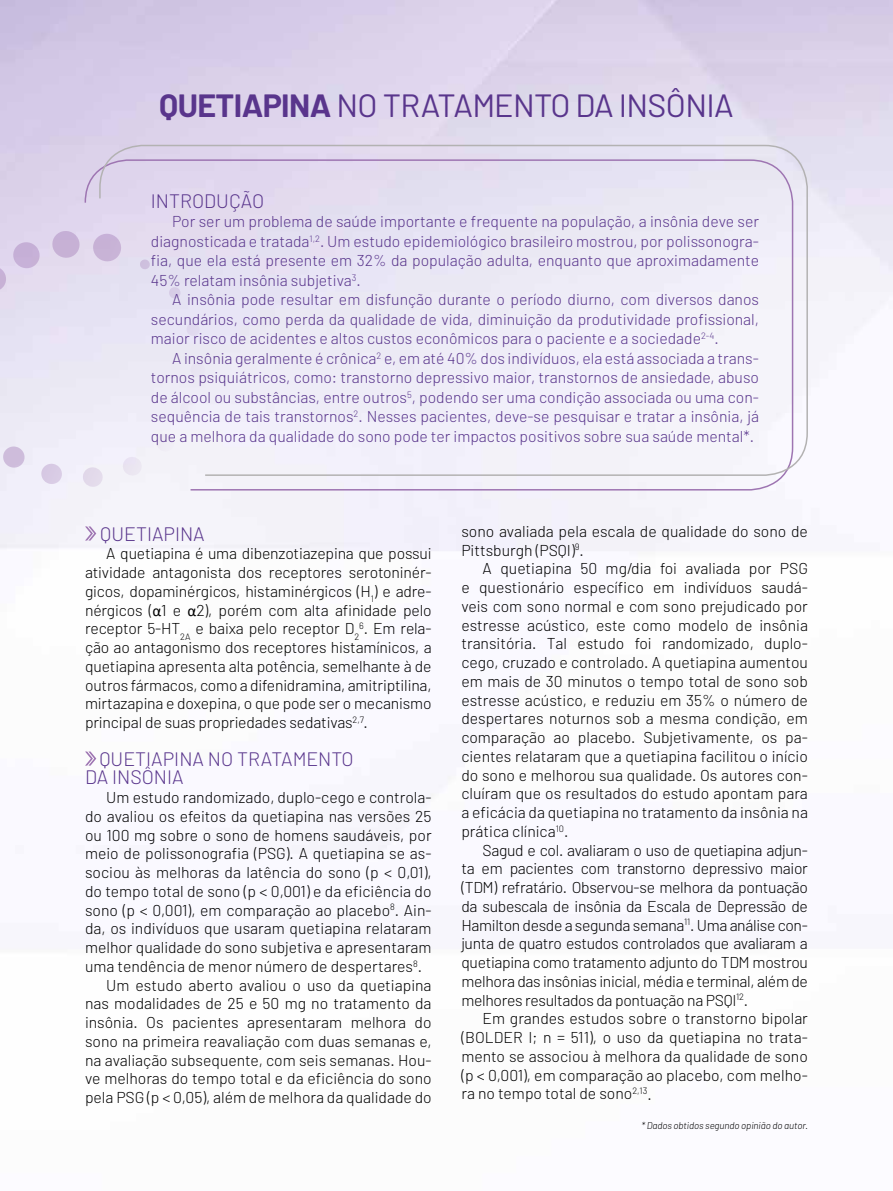
<style>
.page{position:relative;width:893px;height:1191px;background:#fff}
.page>*{position:absolute;margin:0;border:0;box-sizing:border-box;transform-origin:0 0}
.t1{font:32.25px "Barlow";letter-spacing:-.02em;color:#59358c}
.t2{font:300 19.5px/18.8px "Barlow";color:#59358c}
.t3{font:300 15.75px/18.8px "Barlow";color:#000;text-align:justify}
.t4{font:300 15.75px/19.5px "Barlow";color:#59358c;text-align:justify}
.t5{font:italic 300 9.75px "Barlow";letter-spacing:-.01em;color:#000}
.s1{font-weight:700}
.s2{font-family:"Calibri";font-weight:400}
</style>
<div class="page">
<svg style="left:82px;top:466px;width:2px;height:22px"></svg>
<div style="left:41px;top:463px;width:21px;height:21px;background:#d8cae4;border-radius:50%"></div>
<svg style="left:2px;top:445px;width:24px;height:24px"></svg>
<svg style="left:0;top:240px;width:41px;height:53px;background:#dacde7"></svg>
<svg style="left:51px;top:229px;width:30px;height:30px"></svg>
<svg style="left:85px;top:526px;width:11px;height:14px"></svg>
<svg style="left:85px;top:751px;width:11px;height:14px"></svg>
<svg style="left:84px;top:159px;width:710px;height:332px"></svg>
<svg style="left:98px;top:144px;width:711px;height:332px"></svg>
<h1 class="t1" style="left:159px;top:86px;width:576px"><span class="s1">QUETIAPINA</span> NO TRATAMENTO DA INSÔNIA</h1>
<p class="t2" style="left:151px;top:191px;width:115px">INTRODUÇÃO</p>
<p class="t4" style="left:151px;top:211px;width:610px;text-indent:21px">Por ser um problema de saúde importante e frequente na população, a insônia deve ser diagnosticada e tratada<sup>1,2</sup>. Um estudo epidemiológico brasileiro mostrou, por polissonogra&shy;fia, que ela está presente em 32% da população adulta, enquanto que aproximadamente 45% relatam insônia subjetiva<sup>3</sup>.</p>
<p class="t4" style="left:151px;top:289px;width:610px;text-indent:21px">A insônia pode resultar em disfunção durante o período diurno, com diversos danos secundários, como perda da qualidade de vida, diminuição da produtividade profissional, maior risco de acidentes e altos custos econômicos para o paciente e a sociedade<sup>2-4</sup>.</p>
<p class="t4" style="left:151px;top:348px;width:610px;text-indent:21px">A insônia geralmente é crônica<sup>2</sup> e, em até 40% dos indivíduos, ela está associada a trans&shy;tornos psiquiátricos, como: transtorno depressivo maior, transtornos de ansiedade, abuso de álcool ou substâncias, entre outros<sup>5</sup>, podendo ser uma condição associada ou uma con&shy;sequência de tais transtornos<sup>2</sup>. Nesses pacientes, deve-se pesquisar e tratar a insônia, já que a melhora da qualidade do sono pode ter impactos positivos sobre sua saúde mental*.</p>
<p class="t2" style="left:100px;top:523px;width:106px">QUETIAPINA</p>
<p class="t3" style="left:85px;top:544px;width:348px;text-indent:21px">A quetiapina é uma dibenzotiazepina que possui atividade antagonista dos receptores serotoninér&shy;gicos, dopaminérgicos, histaminérgicos (H<sub>1</sub>) e adre&shy;nérgicos (<span class="s2">α</span>1 e <span class="s2">α</span>2), porém com alta afinidade pelo receptor 5-HT<sub>2A</sub> e baixa pelo receptor D<sub>2</sub><sup>6</sup>. Em rela&shy;ção ao antagonismo dos receptores histamínicos, a quetiapina apresenta alta potência, semelhante à de outros fármacos, como a difenidramina, amitriptilina, mirtazapina e doxepina, o que pode ser o mecanismo principal de suas propriedades sedativas<sup>2,7</sup>.</p>
<p class="t2" style="left:85px;top:748px;width:270px;text-indent:14px">QUETIAPINA NO TRATAMENTO<br>DA INSÔNIA</p>
<p class="t3" style="left:106px;top:787px;width:327px">Um estudo randomizado, duplo-cego e controla-</p>
<p class="t3" style="left:85px;top:806px;width:348px">do avaliou os efeitos da quetiapina nas versões 25</p>
<p class="t3" style="left:85px;top:825px;width:348px">ou 100 mg sobre o sono de homens saudáveis, por</p>
<p class="t3" style="left:85px;top:844px;width:348px">meio de polissonografia (PSG). A quetiapina se as-</p>
<p class="t3" style="left:85px;top:862px;width:348px">sociou às melhoras da latência do sono (p &lt; 0,01),</p>
<p class="t3" style="left:85px;top:881px;width:348px">do tempo total de sono (p &lt; 0,001) e da eficiência do</p>
<p class="t3" style="left:85px;top:900px;width:348px">sono (p &lt; 0,001), em comparação ao placebo<sup>8</sup>. Ain-</p>
<p class="t3" style="left:85px;top:919px;width:348px">da, os indivíduos que usaram quetiapina relataram</p>
<p class="t3" style="left:85px;top:937px;width:348px">melhor qualidade do sono subjetiva e apresentaram</p>
<p class="t3" style="left:85px;top:956px;width:339px">uma tendência de menor número de despertares<sup>8</sup>.</p>
<p class="t3" style="left:106px;top:975px;width:327px">Um estudo aberto avaliou o uso da quetiapina</p>
<p class="t3" style="left:85px;top:994px;width:348px">nas modalidades de 25 e 50 mg no tratamento da</p>
<p class="t3" style="left:85px;top:1012px;width:348px">insônia. Os pacientes apresentaram melhora do</p>
<p class="t3" style="left:85px;top:1031px;width:348px">sono na primeira reavaliação com duas semanas e,</p>
<p class="t3" style="left:85px;top:1050px;width:348px">na avaliação subsequente, com seis semanas. Hou-</p>
<p class="t3" style="left:85px;top:1069px;width:348px">ve melhoras do tempo total e da eficiência do sono</p>
<p class="t3" style="left:85px;top:1087px;width:348px">pela PSG (p &lt; 0,05), além de melhora da qualidade do</p>
<p class="t3" style="left:461px;top:521px;width:348px">sono avaliada pela escala de qualidade do sono de<br>Pittsburgh (PSQI)<sup>9</sup>.</p>
<p class="t3" style="left:461px;top:559px;width:348px;text-indent:21px">A quetiapina 50 mg/dia foi avaliada por PSG e questionário específico em indivíduos saudá&shy;veis com sono normal e com sono prejudicado por estresse acústico, este como modelo de insônia transitória. Tal estudo foi randomizado, duplo&shy;cego, cruzado e controlado. A quetiapina aumentou em mais de 30 minutos o tempo total de sono sob estresse acústico, e reduziu em 35% o número de despertares noturnos sob a mesma condição, em comparação ao placebo. Subjetivamente, os pa&shy;cientes relataram que a quetiapina facilitou o início do sono e melhorou sua qualidade. Os autores con&shy;cluíram que os resultados do estudo apontam para a eficácia da quetiapina no tratamento da insônia na prática clínica<sup>10</sup>.</p>
<p class="t3" style="left:461px;top:840px;width:348px;text-indent:21px">Sagud e col. avaliaram o uso de quetiapina adjun&shy;ta em pacientes com transtorno depressivo maior (TDM) refratário. Observou-se melhora da pontuação da subescala de insônia da Escala de Depressão de Hamilton desde a segunda semana<sup>11</sup>. Uma análise con&shy;junta de quatro estudos controlados que avaliaram a quetiapina como tratamento adjunto do TDM mostrou melhora das insônias inicial, média e terminal, além de melhores resultados da pontuação na PSQI<sup>12</sup>.</p>
<p class="t3" style="left:461px;top:1009px;width:348px;text-indent:21px">Em grandes estudos sobre o transtorno bipolar (BOLDER I; n = 511), o uso da quetiapina no trata&shy;mento se associou à melhora da qualidade de sono (p &lt; 0,001), em comparação ao placebo, com melho&shy;ra no tempo total de sono<sup>2,13</sup>.</p>
<p class="t5" style="left:641px;top:1119px;width:168px">* Dados obtidos segundo opinião do autor.</p>
</div>
